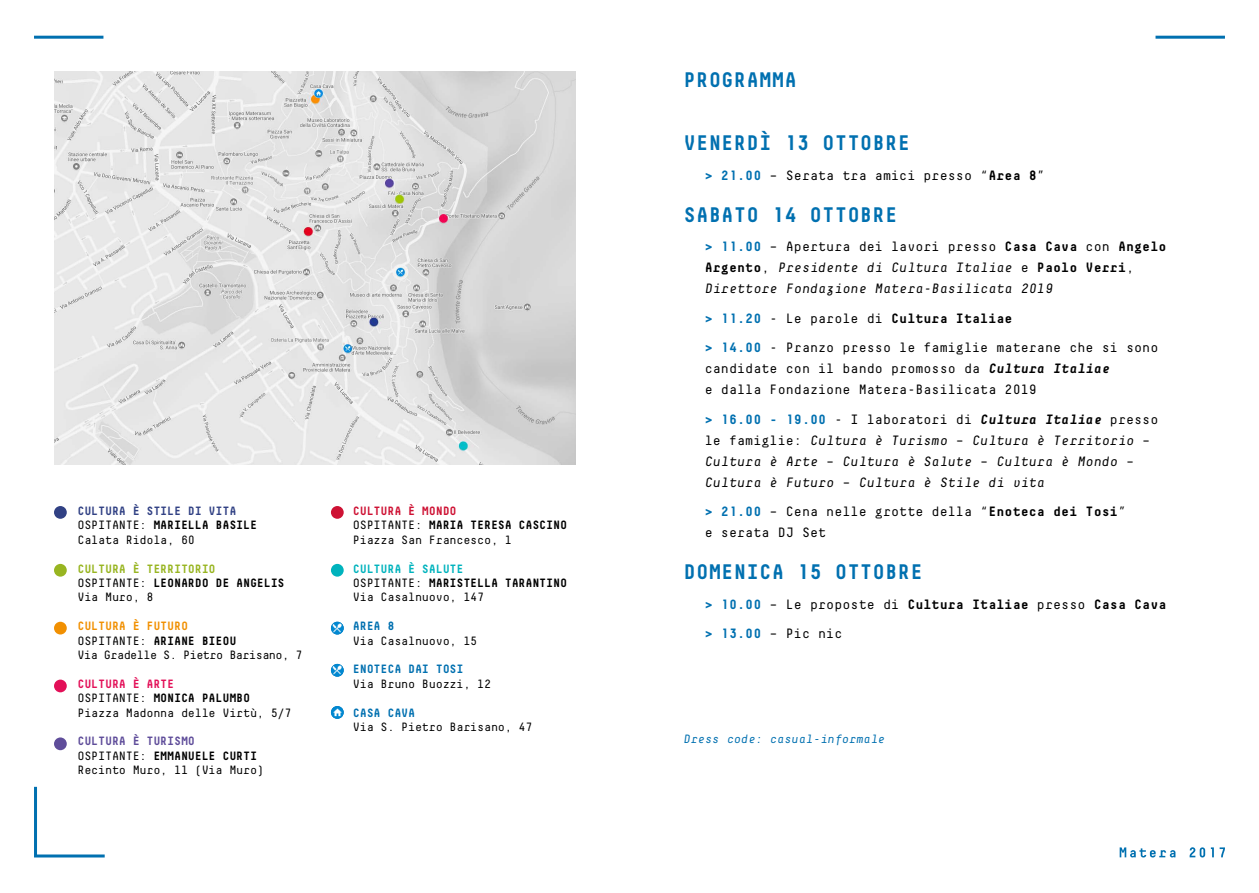
<style>
.page{position:relative;width:1259px;height:893px;background:#fff}
.page>*{position:absolute;margin:0;border:0;box-sizing:border-box;transform-origin:0 0}
.t1{font:700 21px "Decima Mono";color:#0070b0}
.t2{font:13.5px/21px "Decima Mono";color:#000}
.t3{font:italic 13.5px/21px "Decima Mono";color:#000}
.t4{font:700 13.5px "Decima Mono";color:#000}
.t5{font:700 12px "Decima Mono";letter-spacing:-.025em;color:#000}
.t6{font:12px "Decima Mono";letter-spacing:-.025em;color:#000}
.t7{font:12px "Decima Mono";letter-spacing:-.05em;color:#000}
.t8{font:700 12px "Decima Mono";letter-spacing:-.025em;color:#0070b0}
.t9{font:italic 12px "Decima Mono";color:#0070b0}
.t10{font:700 12px "Decima Mono";letter-spacing:-.025em;color:#314184}
.t11{font:700 12px "Decima Mono";letter-spacing:-.025em;color:#98b521}
.t12{font:700 12px "Decima Mono";letter-spacing:-.025em;color:#5f4d9a}
.t13{font:700 12px "Decima Mono";letter-spacing:-.025em;color:#f19002}
.t14{font:700 12px "Decima Mono";letter-spacing:-.025em;color:#00b3bd}
.t15{font:700 12px "Decima Mono";letter-spacing:-.025em;color:#ce1234}
.t16{font:700 12px "Decima Mono";letter-spacing:-.025em;color:#e31058}
.s1{font-weight:400}
.s2{font-weight:700;color:#0070b0}
.s3{font-weight:700}
.s4{font-weight:700;font-style:normal;color:#0070b0}
.s5{font-style:normal}
.s6{font-weight:700;font-style:normal}
.s7{color:#0070b0}
.s8{font-weight:700;font-style:italic}
</style>
<div class="page">
<img style="left:54px;top:72px;width:521px;height:392px">
<svg style="left:1119px;top:847px;width:56px;height:10px"></svg>
<svg style="left:1189px;top:847px;width:24px;height:10px"></svg>
<svg style="left:1219px;top:847px;width:6px;height:10px"></svg>
<hr style="left:34px;top:36px;width:69px;height:3px;background:#0070b0">
<hr style="left:1155px;top:36px;width:70px;height:3px;background:#0070b0">
<svg style="left:34px;top:786px;width:71px;height:72px"></svg>
<div style="left:54px;top:506px;width:13px;height:13px;background:#314184;border-radius:50%"></div>
<div style="left:331px;top:506px;width:13px;height:13px;background:#ce1234;border-radius:50%"></div>
<div style="left:54px;top:564px;width:13px;height:13px;background:#98b521;border-radius:50%"></div>
<div style="left:331px;top:564px;width:13px;height:13px;background:#00b3bd;border-radius:50%"></div>
<div style="left:54px;top:622px;width:13px;height:12px;background:#f19002;border-radius:50%"></div>
<div style="left:54px;top:680px;width:13px;height:12px;background:#e31058;border-radius:50%"></div>
<div style="left:54px;top:737px;width:13px;height:13px;background:#5f4d9a;border-radius:50%"></div>
<svg style="left:331px;top:706px;width:13px;height:13px"></svg>
<svg style="left:331px;top:622px;width:13px;height:12px"></svg>
<svg style="left:331px;top:664px;width:13px;height:13px"></svg>
<p class="t10" style="left:77px;top:504px;width:161px">CULTURA È STILE DI VITA</p>
<p class="t5" style="left:77px;top:518px;width:181px"><span class="s1">OSPITANTE:</span> MARIELLA BASILE</p>
<p class="t6" style="left:77px;top:533px;width:119px">Calata Ridola, 60</p>
<p class="t11" style="left:77px;top:561px;width:140px">CULTURA È TERRITORIO</p>
<p class="t5" style="left:77px;top:576px;width:209px"><span class="s1">OSPITANTE:</span> LEONARDO DE ANGELIS</p>
<p class="t6" style="left:77px;top:590px;width:78px">Via Muro, 8</p>
<p class="t13" style="left:77px;top:619px;width:112px">CULTURA È FUTURO</p>
<p class="t5" style="left:77px;top:633px;width:160px"><span class="s1">OSPITANTE:</span> ARIANE BIEOU</p>
<p class="t7" style="left:77px;top:648px;width:227px">Via Gradelle S. Pietro Barisano, 7</p>
<p class="t16" style="left:77px;top:676px;width:98px">CULTURA È ARTE</p>
<p class="t5" style="left:77px;top:691px;width:174px"><span class="s1">OSPITANTE:</span> MONICA PALUMBO</p>
<p class="t6" style="left:77px;top:706px;width:216px">Piazza Madonna delle Virtù, 5/7</p>
<p class="t12" style="left:77px;top:734px;width:119px">CULTURA È TURISMO</p>
<p class="t5" style="left:77px;top:748px;width:181px"><span class="s1">OSPITANTE:</span> EMMANUELE CURTI</p>
<p class="t6" style="left:77px;top:763px;width:188px">Recinto Muro, 11 (Via Muro)</p>
<p class="t15" style="left:353px;top:504px;width:105px">CULTURA È MONDO</p>
<p class="t5" style="left:353px;top:518px;width:216px"><span class="s1">OSPITANTE:</span> MARIA TERESA CASCINO</p>
<p class="t6" style="left:353px;top:533px;width:161px">Piazza San Francesco, 1</p>
<p class="t14" style="left:353px;top:561px;width:112px">CULTURA È SALUTE</p>
<p class="t5" style="left:353px;top:576px;width:216px"><span class="s1">OSPITANTE:</span> MARISTELLA TARANTINO</p>
<p class="t6" style="left:353px;top:590px;width:133px">Via Casalnuovo, 147</p>
<p class="t8" style="left:353px;top:619px;width:43px">AREA 8</p>
<p class="t6" style="left:353px;top:634px;width:126px">Via Casalnuovo, 15</p>
<p class="t8" style="left:353px;top:662px;width:112px">ENOTECA DAI TOSI</p>
<p class="t6" style="left:353px;top:677px;width:140px">Via Bruno Buozzi, 12</p>
<p class="t8" style="left:353px;top:705px;width:64px">CASA CAVA</p>
<p class="t6" style="left:353px;top:720px;width:181px">Via S. Pietro Barisano, 47</p>
<p class="t1" style="left:683px;top:68px;width:115px">PROGRAMMA</p>
<p class="t1" style="left:683px;top:131px;width:228px">VENERDÌ 13 OTTOBRE</p>
<p class="t2" style="left:705px;top:165px;width:342px"><span class="s2">&gt; 21.00</span> – Serata tra amici presso “<span class="s3">Area 8</span>”</p>
<p class="t1" style="left:683px;top:202px;width:216px">SABATO 14 OTTOBRE</p>
<p class="t3" style="left:705px;top:236px;width:463px"><span class="s4">&gt; 11.00</span> <span class="s5">– Apertura dei lavori presso</span> <span class="s6">Casa Cava</span> <span class="s5">con</span> <span class="s6">Angelo<br>Argento</span><span class="s5">,</span> Presidente di Cultura Italiae <span class="s5">e</span> <span class="s6">Paolo Verri</span><span class="s5">,<br></span>Direttore Fondazione Matera-Basilicata 2019</p>
<p class="t4" style="left:705px;top:310px;width:309px"><span class="s7">&gt; 11.20</span> <span class="s1">- Le parole di</span> Cultura Italiae</p>
<p class="t2" style="left:705px;top:337px;width:455px"><span class="s2">&gt; 14.00</span> - Pranzo presso le famiglie materane che si sono candidate con il bando promosso da <span class="s8">Cultura Italiae</span></p>
<p class="t2" style="left:705px;top:379px;width:334px">e dalla Fondazione Matera-Basilicata 2019</p>
<p class="t2" style="left:705px;top:409px;width:455px"><span class="s2">&gt; 16.00 - 19.00</span> - I laboratori di <span class="s8">Cultura Italiae</span> presso</p>
<p class="t3" style="left:705px;top:430px;width:447px"><span class="s5">le famiglie:</span> Cultura è Turismo <span class="s5">–</span> Cultura è Territorio <span class="s5">–<br></span>Cultura è Arte <span class="s5">–</span> Cultura è Salute <span class="s5">–</span> Cultura è Mondo <span class="s5">–</span></p>
<p class="t3" style="left:705px;top:472px;width:342px">Cultura è Futuro <span class="s5">–</span> Cultura è Stile di vita</p>
<p class="t2" style="left:705px;top:501px;width:423px"><span class="s2">&gt; 21.00</span> – Cena nelle grotte della “<span class="s3">Enoteca dei Tosi</span>”</p>
<p class="t2" style="left:705px;top:522px;width:123px">e serata DJ Set</p>
<p class="t1" style="left:683px;top:560px;width:241px">DOMENICA 15 OTTOBRE</p>
<p class="t4" style="left:705px;top:596px;width:463px"><span class="s7">&gt; 10.00</span> <span class="s1">– Le proposte di</span> Cultura Italiae <span class="s1">presso</span> Casa Cava</p>
<p class="t2" style="left:705px;top:623px;width:139px"><span class="s2">&gt; 13.00</span> – Pic nic</p>
<p class="t9" style="left:683px;top:732px;width:203px">Dress code: casual-informale</p>
</div>
